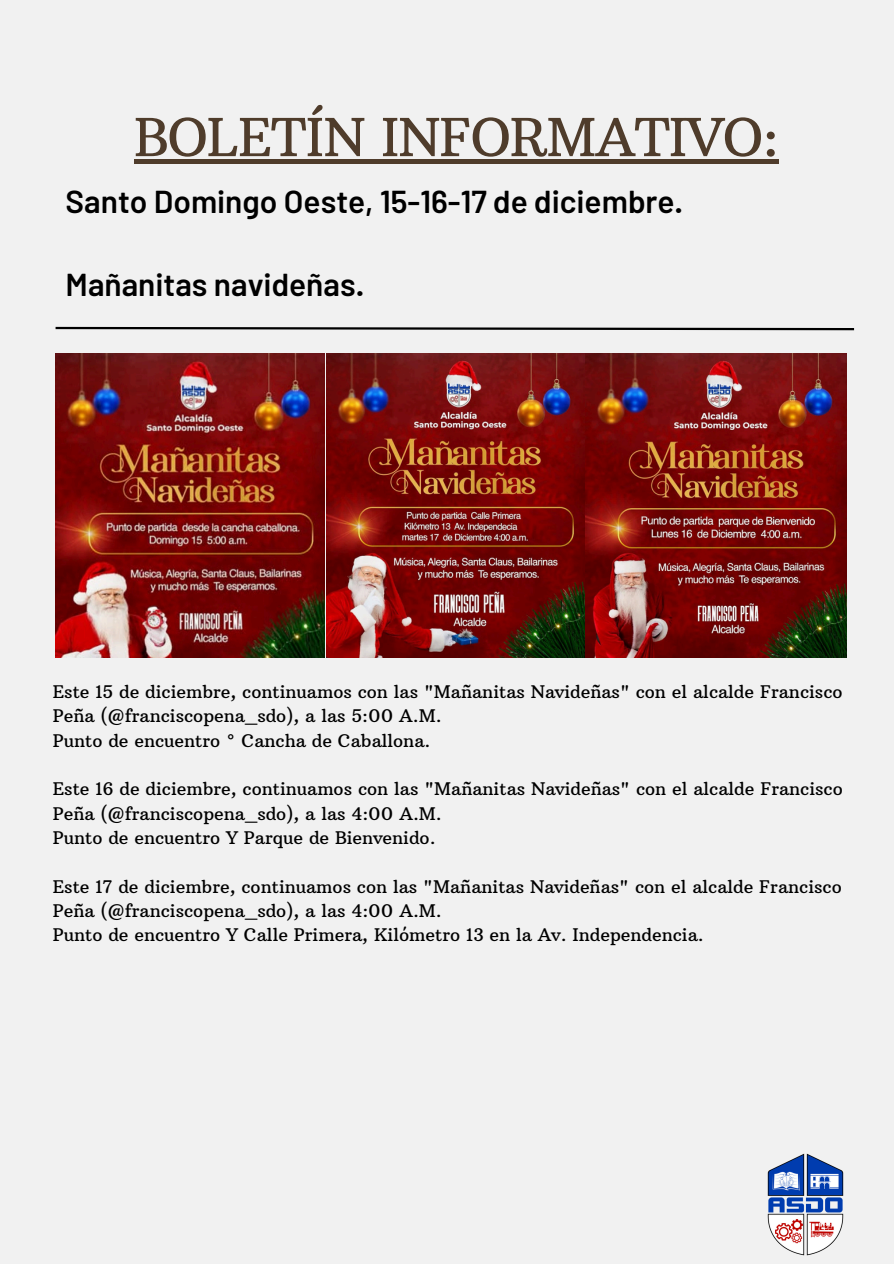
<style>
.page{position:relative;width:894px;height:1264px;background:#fff}
.page>*{position:absolute;margin:0;border:0;box-sizing:border-box;transform-origin:0 0}
.t1{font:52.2px "Arbutus Slab";letter-spacing:-.02em;color:#4f3c2b}
.t2{font:600 31.65px "Barlow";color:#000}
.t3{font:17.7px/24.3px "Arbutus Slab";color:#000}
</style>
<div class="page">
<div style="left:0;top:0;width:893px;height:1263px;background:#f1f1f1"></div>
<svg style="left:55px;top:326px;width:800px;height:5px"></svg>
<img style="left:767px;top:1153px;width:77px;height:103px">
<img style="left:326px;top:354px;width:520px;height:303px">
<img style="left:56px;top:354px;width:268px;height:303px">
<div style="left:134px;top:159px;width:644px;height:5px;background:#4f3c2b"></div>
<h2 class="t1" style="left:134px;top:105px;width:646px">BOLETÍN INFORMATIVO:</h2>
<h1 class="t2" style="left:66px;top:182px;width:618px">Santo Domingo Oeste, 15-16-17 de diciembre.</h1>
<h2 class="t2" style="left:66px;top:264px;width:300px">Mañanitas navideñas.</h2>
<p class="t3" style="left:53px;top:679px;width:791px">Este 15 de diciembre, continuamos con las "Mañanitas Navideñas" con el alcalde Francisco<br>Peña (@franciscopena_sdo), a las 5:00 A.M.</p>
<p class="t3" style="left:53px;top:728px;width:379px">Punto de encuentro ° Cancha de Caballona.</p>
<p class="t3" style="left:53px;top:776px;width:791px">Este 16 de diciembre, continuamos con las "Mañanitas Navideñas" con el alcalde Francisco<br>Peña (@franciscopena_sdo), a las 4:00 A.M.</p>
<p class="t3" style="left:53px;top:825px;width:384px">Punto de encuentro Y Parque de Bienvenido.</p>
<p class="t3" style="left:53px;top:874px;width:790px">Este 17 de diciembre, continuamos con las "Mañanitas Navideñas" con el alcalde Francisco<br>Peña (@franciscopena_sdo), a las 4:00 A.M.</p>
<p class="t3" style="left:53px;top:923px;width:652px">Punto de encuentro Y Calle Primera, Kilómetro 13 en la Av. Independencia.</p>
</div>
